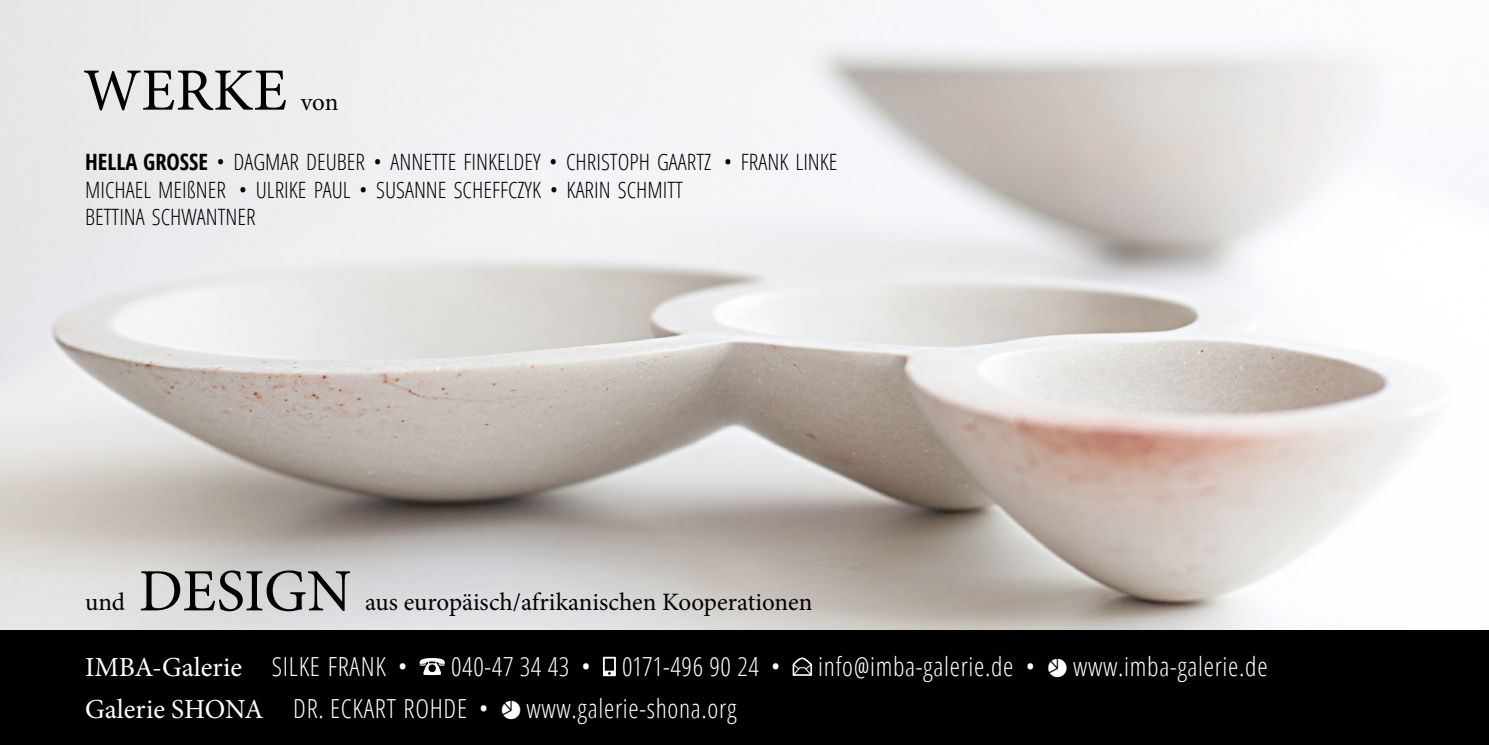
<style>
.page{position:relative;width:1489px;height:745px;background:#fff}
.page>*{position:absolute;margin:0;border:0;box-sizing:border-box;transform-origin:0 0}
.t1{font:60px "Minion Pro";color:#000}
.t2{font:27.5px "Minion Pro";color:#fff}
.t3{font:300 26.25px "Open Sans Condensed";letter-spacing:.025em;color:#fff}
.t4{font:25px "Minion Pro";letter-spacing:-.005em;color:#000}
.t5{font:300 22.5px/27px "Open Sans Condensed";color:#000}
.s1{font-weight:700}
.s2{font-family:"Open Sans Condensed";font-weight:300;font-size:26.25px}
.s3{font-family:"Minion Pro";font-weight:400;font-size:27.5px}
</style>
<div class="page">
<img style="left:0;top:0;width:1432px;height:629px">
<div style="left:0;top:629px;width:1488px;height:115px;background:#000"></div>
<svg style="left:419px;top:658px;width:26px;height:16px"></svg>
<svg style="left:603px;top:656px;width:13px;height:19px"></svg>
<svg style="left:792px;top:657px;width:20px;height:18px"></svg>
<h1 class="t1" style="left:83px;top:50px;width:206px">WERKE</h1>
<p class="t4" style="left:301px;top:85px;width:39px">von</p>
<p class="t5" style="left:85px;top:148px;width:754px"><span class="s1">HELLA GROSSE</span> • DAGMAR DEUBER • ANNETTE FINKELDEY • CHRISTOPH GAARTZ • FRANK LINKE<br>MICHAEL MEIßNER • ULRIKE PAUL • SUSANNE SCHEFFCZYK • KARIN SCHMITT<br>BETTINA SCHWANTNER</p>
<p class="t4" style="left:85px;top:585px;width:42px">und</p>
<h1 class="t1" style="left:139px;top:550px;width:214px">DESIGN</h1>
<p class="t4" style="left:365px;top:585px;width:449px">aus europäisch/afrikanischen Kooperationen</p>
<p class="t2" style="left:85px;top:648px;width:324px">IMBA-Galerie <span class="s2">SILKE FRANK •</span></p>
<p class="t3" style="left:451px;top:648px;width:331px">040-47 34 43 • 0171-496 90 24 •</p>
<p class="t3" style="left:818px;top:648px;width:218px">info@imba-galerie.de •</p>
<p class="t3" style="left:1072px;top:648px;width:196px">www.imba-galerie.de</p>
<p class="t3" style="left:85px;top:690px;width:405px"><span class="s3">Galerie SHONA</span> DR. ECKART ROHDE •</p>
<p class="t3" style="left:526px;top:690px;width:212px">www.galerie-shona.org</p>
</div>
